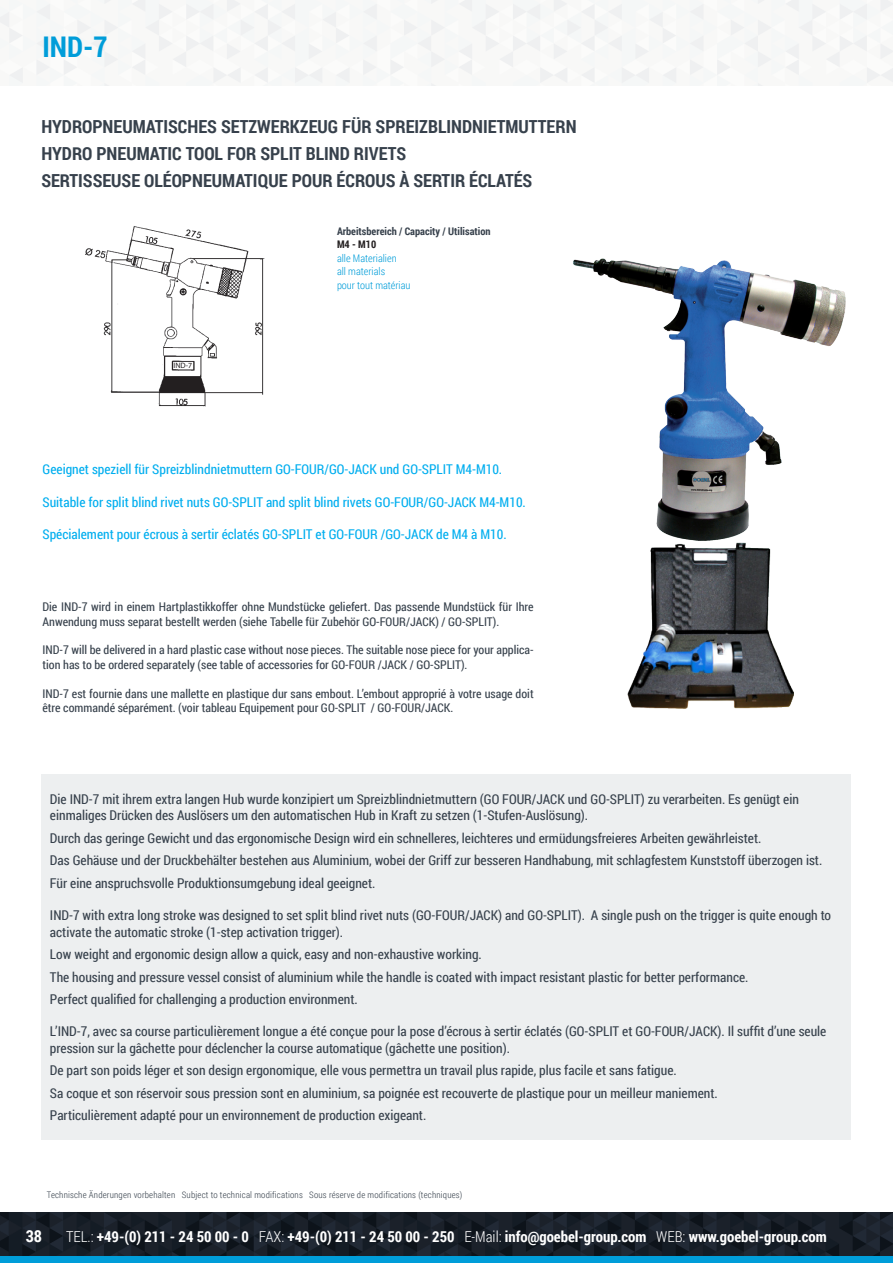
<style>
.page{position:relative;width:893px;height:1263px;background:#fff}
.page>*{position:absolute;margin:0;border:0;box-sizing:border-box;transform-origin:0 0}
.t1{font:700 28.5px "Roboto Condensed";color:#009dd9}
.t2{font:700 18px "Roboto Condensed";color:#37414c}
.t3{font:700 16.5px "Roboto Condensed";color:#fff}
.t4{font:700 15px "Roboto Condensed";color:#fff}
.t5{font:13.5px "Roboto Condensed";color:#37414c}
.t6{font:13.5px "Roboto Condensed";color:#00aeef}
.t7{font:12px/14.4px "Roboto Condensed";color:#37414c}
.t8{font:300 10.5px "Roboto Condensed";color:#009dd9}
.t9{font:700 10.5px "Roboto Condensed";color:#37414c}
.t10{font:700 10.5px "Roboto Condensed";color:#231f20}
.t11{font:300 9px "Roboto Condensed";letter-spacing:.02em;color:#37414c}
.t12{font:7.8px "Myriad Pro";color:#231f20}
.s1{font-weight:300}
</style>
<div class="page">
<div style="left:0;top:1255px;width:893px;height:8px;background:#009dd9"></div>
<img style="left:0;top:1213px;width:893px;height:42px">
<img style="left:85px;top:226px;width:179px;height:180px">
<div style="left:175px;top:362px;width:16px;height:6px;background:#fff"></div>
<img style="left:573px;top:258px;width:273px;height:283px">
<img style="left:627px;top:542px;width:166px;height:166px">
<div style="left:41px;top:774px;width:809px;height:366px;background:#edeff0"></div>
<p class="t1" style="left:43px;top:27px;width:67px">IND-7</p>
<p class="t2" style="left:41px;top:114px;width:537px">HYDROPNEUMATISCHES SETZWERKZEUG FÜR SPREIZBLINDNIETMUTTERN</p>
<p class="t2" style="left:41px;top:141px;width:366px">HYDRO PNEUMATIC TOOL FOR SPLIT BLIND RIVETS</p>
<p class="t2" style="left:41px;top:168px;width:492px">SERTISSEUSE OLÉOPNEUMATIQUE POUR ÉCROUS À SERTIR ÉCLATÉS</p>
<p class="t12" style="left:174px;top:360px;width:20px">IND-7</p>
<p class="t9" style="left:337px;top:224px;width:155px">Arbeitsbereich / Capacity / Utilisation</p>
<p class="t10" style="left:337px;top:237px;width:41px">M4 - M10</p>
<p class="t8" style="left:337px;top:251px;width:61px">alle Materialien</p>
<p class="t8" style="left:337px;top:264px;width:50px">all materials</p>
<p class="t8" style="left:337px;top:278px;width:75px">pour tout matériau</p>
<p class="t6" style="left:43px;top:460px;width:461px">Geeignet speziell für Spreizblindnietmuttern GO-FOUR/GO-JACK und GO-SPLIT M4-M10.</p>
<p class="t6" style="left:43px;top:493px;width:485px">Suitable for split blind rivet nuts GO-SPLIT and split blind rivets GO-FOUR/GO-JACK M4-M10.</p>
<p class="t6" style="left:43px;top:525px;width:466px">Spécialement pour écrous à sertir éclatés GO-SPLIT et GO-FOUR /GO-JACK de M4 à M10.</p>
<p class="t7" style="left:43px;top:599px;width:493px">Die IND-7 wird in einem Hartplastikkoffer ohne Mundstücke geliefert. Das passende Mundstück für Ihre<br>Anwendung muss separat bestellt werden (siehe Tabelle für Zubehör GO-FOUR/JACK) / GO-SPLIT).</p>
<p class="t7" style="left:43px;top:642px;width:493px">IND-7 will be delivered in a hard plastic case without nose pieces. The suitable nose piece for your applica&shy;tion has to be ordered separately (see table of accessories for GO-FOUR /JACK / GO-SPLIT).</p>
<p class="t7" style="left:43px;top:686px;width:493px">IND-7 est fournie dans une mallette en plastique dur sans embout. L’embout approprié à votre usage doit être commandé séparément. (voir tableau Equipement pour GO-SPLIT / GO-FOUR/JACK.</p>
<p class="t5" style="left:50px;top:790px;width:750px">Die IND-7 mit ihrem extra langen Hub wurde konzipiert um Spreizblindnietmuttern (GO FOUR/JACK und GO-SPLIT) zu verarbeiten. Es genügt ein</p>
<p class="t5" style="left:50px;top:806px;width:540px">einmaliges Drücken des Auslösers um den automatischen Hub in Kraft zu setzen (1-Stufen-Auslösung).</p>
<p class="t5" style="left:50px;top:829px;width:713px">Durch das geringe Gewicht und das ergonomische Design wird ein schnelleres, leichteres und ermüdungsfreieres Arbeiten gewährleistet.</p>
<p class="t5" style="left:50px;top:851px;width:774px">Das Gehäuse und der Druckbehälter bestehen aus Aluminium, wobei der Griff zur besseren Handhabung, mit schlagfestem Kunststoff überzogen ist.</p>
<p class="t5" style="left:50px;top:874px;width:327px">Für eine anspruchsvolle Produktionsumgebung ideal geeignet.</p>
<p class="t5" style="left:50px;top:906px;width:783px">IND-7 with extra long stroke was designed to set split blind rivet nuts (GO-FOUR/JACK) and GO-SPLIT). A single push on the trigger is quite enough to</p>
<p class="t5" style="left:50px;top:922px;width:295px">activate the automatic stroke (1-step activation trigger).</p>
<p class="t5" style="left:50px;top:945px;width:433px">Low weight and ergonomic design allow a quick, easy and non-exhaustive working.</p>
<p class="t5" style="left:50px;top:967px;width:700px">The housing and pressure vessel consist of aluminium while the handle is coated with impact resistant plastic for better performance.</p>
<p class="t5" style="left:50px;top:990px;width:309px">Perfect qualified for challenging a production environment.</p>
<p class="t5" style="left:50px;top:1022px;width:778px">L’IND-7, avec sa course particulièrement longue a été conçue pour la pose d’écrous à sertir éclatés (GO-SPLIT et GO-FOUR/JACK). Il suffit d’une seule</p>
<p class="t5" style="left:50px;top:1038px;width:462px">pression sur la gâchette pour déclencher la course automatique (gâchette une position).</p>
<p class="t5" style="left:50px;top:1061px;width:628px">De part son poids léger et son design ergonomique, elle vous permettra un travail plus rapide, plus facile et sans fatigue.</p>
<p class="t5" style="left:50px;top:1083px;width:669px">Sa coque et son réservoir sous pression sont en aluminium, sa poignée est recouverte de plastique pour un meilleur maniement.</p>
<p class="t5" style="left:50px;top:1106px;width:378px">Particulièrement adapté pour un environnement de production exigeant.</p>
<p class="t11" style="left:47px;top:1188px;width:417px">Technische Änderungen vorbehalten Subject to technical modifications Sous réserve de modifications (techniques)</p>
<p class="t3" style="left:26px;top:1225px;width:18px">38</p>
<p class="t4" style="left:66px;top:1226px;width:762px"><span class="s1">TEL.:</span> +49-(0) 211 - 24 50 00 - 0 <span class="s1">FAX:</span> +49-(0) 211 - 24 50 00 - 250 <span class="s1">E-Mail:</span> info@goebel-group.com <span class="s1">WEB:</span> www.goebel-group.com</p>
</div>
